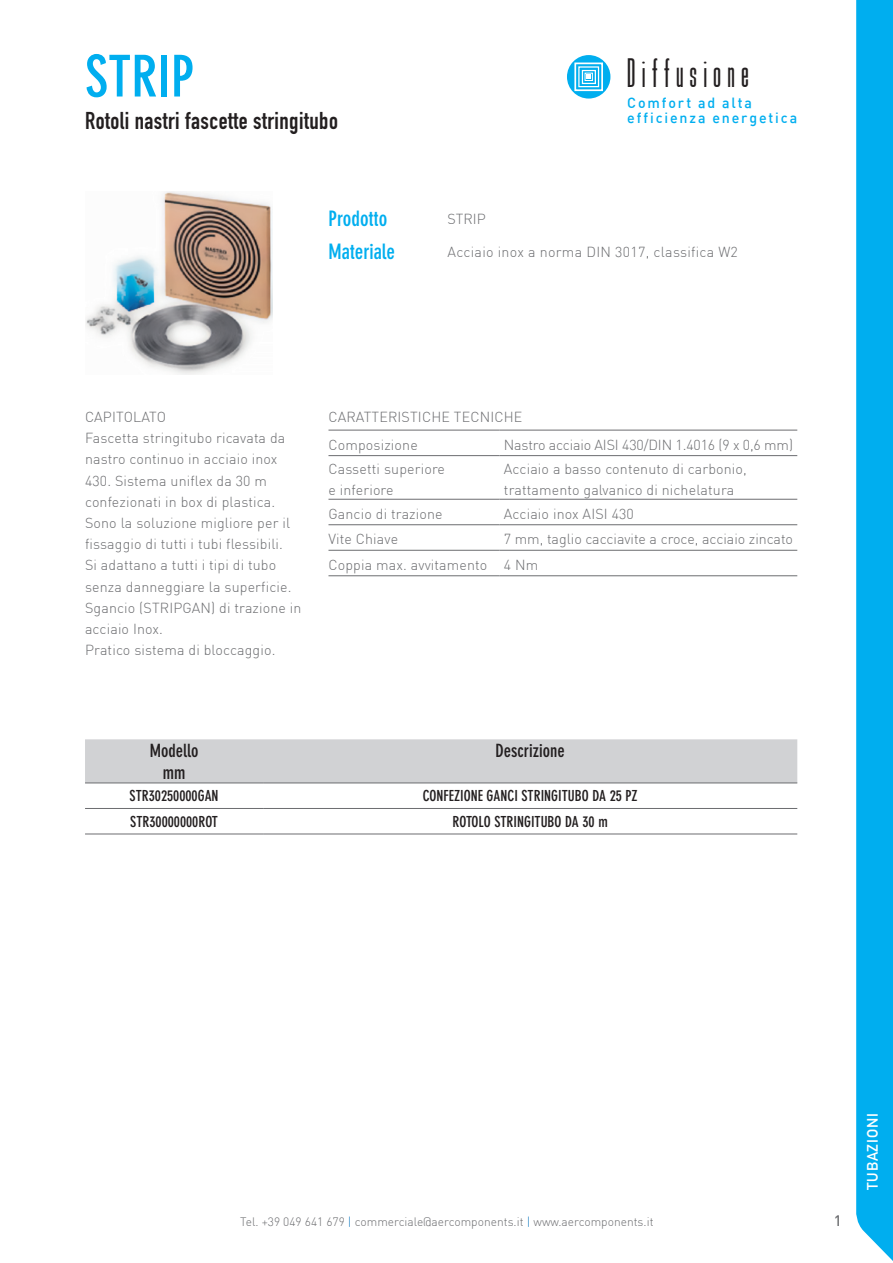
<style>
.page{position:relative;width:893px;height:1263px;background:#fff}
.page>*{position:absolute;margin:0;border:0;box-sizing:border-box;transform-origin:0 0}
.t1{font:700 condensed 56.7px "DIN Neuzeit Grotesk";color:#00aeef}
.t2{font:42.75px "Bee Three";letter-spacing:.145em;color:#231f20}
.t3{font:24px "DIN Engschrift Alternate";letter-spacing:.02em;color:#231f20}
.t4{font:700 condensed 21px "DIN Neuzeit Grotesk";color:#00aeef}
.t5{font:700 condensed 18px "DIN Neuzeit Grotesk";color:#231f20}
.t6{font:700 condensed 15px "DIN Neuzeit Grotesk";color:#231f20}
.t7{font:15px "DIN Mittelschrift";letter-spacing:.05em;color:#fff}
.t8{font:500 15px "DIN Pro";color:#6c6d70}
.t9{font:500 14.55px/14.5px "DIN";letter-spacing:.13em;color:#00aeef}
.t10{font:300 14.25px/21.1px "DIN";letter-spacing:.01em;color:#6c6d70}
.t11{font:300 14.25px "DIN";letter-spacing:-.01em;color:#6c6d70}
.t12{font:300 12px "DIN";color:#6c6d70}
.s1{color:#0072bc}
</style>
<div class="page">
<svg style="left:567px;top:55px;width:43px;height:44px"></svg>
<svg style="left:587px;top:75px;width:4px;height:4px"></svg>
<div style="left:585px;top:73px;width:8px;height:8px;border:1px solid #fff"></div>
<div style="left:582px;top:70px;width:14px;height:14px;border:1px solid #fff"></div>
<div style="left:578px;top:66px;width:21px;height:21px;border:1px solid #fff"></div>
<div style="left:574px;top:63px;width:29px;height:28px;border:2px solid #fff"></div>
<div style="left:856px;top:0;width:37px;height:1261px;background:#00aeef"></div>
<img style="left:85px;top:191px;width:187px;height:183px">
<hr style="left:328px;top:430px;width:172px;height:1px;background:#6c6d70">
<hr style="left:500px;top:430px;width:297px;height:1px;background:#6c6d70">
<hr style="left:328px;top:455px;width:172px;height:1px;background:#6c6d70">
<hr style="left:500px;top:455px;width:297px;height:1px;background:#6c6d70">
<hr style="left:328px;top:499px;width:172px;height:1px;background:#6c6d70">
<hr style="left:500px;top:499px;width:297px;height:1px;background:#6c6d70">
<hr style="left:328px;top:524px;width:172px;height:1px;background:#6c6d70">
<hr style="left:500px;top:524px;width:297px;height:1px;background:#6c6d70">
<hr style="left:328px;top:550px;width:172px;height:1px;background:#6c6d70">
<hr style="left:500px;top:550px;width:297px;height:1px;background:#6c6d70">
<hr style="left:328px;top:575px;width:172px;height:1px;background:#6c6d70">
<hr style="left:500px;top:575px;width:297px;height:1px;background:#6c6d70">
<div style="left:85px;top:739px;width:712px;height:43px;background:#d1d2d4"></div>
<hr style="left:85px;top:782px;width:178px;height:1px;background:#6c6d70">
<hr style="left:263px;top:782px;width:534px;height:1px;background:#6c6d70">
<hr style="left:85px;top:808px;width:178px;height:1px;background:#6c6d70">
<hr style="left:263px;top:808px;width:534px;height:1px;background:#6c6d70">
<hr style="left:85px;top:834px;width:178px;height:1px;background:#6c6d70">
<hr style="left:263px;top:834px;width:534px;height:1px;background:#6c6d70">
<p class="t1" style="left:85px;top:44px;width:111px">STRIP</p>
<p class="t3" style="left:85px;top:107px;width:254px">Rotoli nastri fascette stringitubo</p>
<h2 class="t2" style="left:627px;top:53px;width:123px">Diffusione</h2>
<p class="t9" style="left:627px;top:95px;width:171px">Comfort ad alta efficienza energetica</p>
<p class="t4" style="left:328px;top:207px;width:60px">Prodotto</p>
<p class="t10" style="left:448px;top:209px;width:40px">STRIP</p>
<p class="t4" style="left:328px;top:239px;width:68px">Materiale</p>
<p class="t10" style="left:448px;top:241px;width:292px">Acciaio inox a norma DIN 3017, classifica W2</p>
<p class="t10" style="left:85px;top:406px;width:83px">CAPITOLATO</p>
<p class="t10" style="left:85px;top:427px;width:202px">Fascetta stringitubo ricavata da nastro continuo in acciaio inox<br>430. Sistema uniflex da 30 m confezionati in box di plastica.</p>
<p class="t10" style="left:85px;top:512px;width:207px">Sono la soluzione migliore per il fissaggio di tutti i tubi flessibili.</p>
<p class="t10" style="left:85px;top:555px;width:208px">Si adattano a tutti i tipi di tubo senza danneggiare la superficie.</p>
<p class="t10" style="left:85px;top:597px;width:218px">Sgancio (STRIPGAN) di trazione in acciaio Inox.</p>
<p class="t10" style="left:85px;top:639px;width:192px">Pratico sistema di bloccaggio.</p>
<p class="t10" style="left:328px;top:406px;width:195px">CARATTERISTICHE TECNICHE</p>
<p class="t10" style="left:328px;top:434px;width:91px">Composizione</p>
<p class="t11" style="left:504px;top:436px;width:291px">Nastro acciaio AISI 430/DIN 1.4016 (9 x 0,6 mm)</p>
<p class="t10" style="left:328px;top:458px;width:118px">Cassetti superiore</p>
<p class="t10" style="left:328px;top:479px;width:67px">e inferiore</p>
<p class="t10" style="left:504px;top:458px;width:244px">Acciaio a basso contenuto di carbonio, trattamento galvanico di nichelatura</p>
<p class="t10" style="left:328px;top:503px;width:116px">Gancio di trazione</p>
<p class="t10" style="left:504px;top:503px;width:132px">Acciaio inox AISI 430</p>
<p class="t10" style="left:328px;top:529px;width:71px">Vite Chiave</p>
<p class="t10" style="left:504px;top:529px;width:291px">7 mm, taglio cacciavite a croce, acciaio zincato</p>
<p class="t10" style="left:328px;top:554px;width:160px">Coppia max. avvitamento</p>
<p class="t10" style="left:504px;top:554px;width:36px">4 Nm</p>
<p class="t5" style="left:150px;top:740px;width:50px">Modello</p>
<p class="t5" style="left:163px;top:762px;width:24px">mm</p>
<p class="t5" style="left:496px;top:740px;width:71px">Descrizione</p>
<p class="t6" style="left:130px;top:787px;width:90px">STR30250000GAN</p>
<p class="t6" style="left:423px;top:787px;width:217px">CONFEZIONE GANCI STRINGITUBO DA 25 PZ</p>
<p class="t6" style="left:130px;top:813px;width:89px">STR30000000ROT</p>
<p class="t6" style="left:453px;top:813px;width:157px">ROTOLO STRINGITUBO DA 30 m</p>
<p class="t12" style="left:240px;top:1214px;width:415px">Tel. +39 049 641 679 <span class="s1">|</span> commerciale@aercomponents.it <span class="s1">|</span> www.aercomponents.it</p>
<p class="t8" style="left:834px;top:1210px;width:9px">1</p>
<p class="t7" style="left:864px;top:1190px;width:78px;rotate:-90deg">TUBAZIONI</p>
</div>
